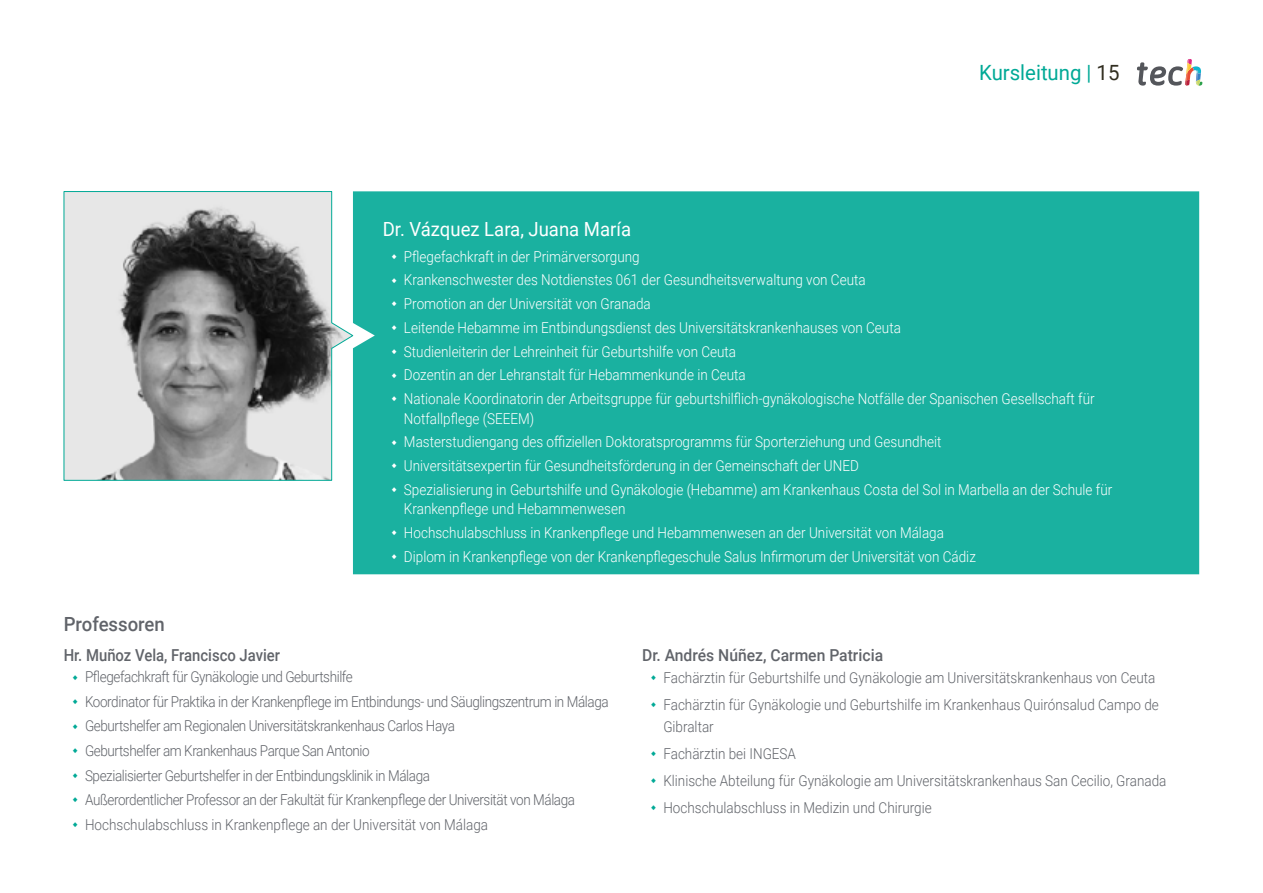
<style>
.page{position:relative;width:1263px;height:893px;background:#fff}
.page>*{position:absolute;margin:0;border:0;box-sizing:border-box;transform-origin:0 0}
.t1{font:21px "Roboto";color:#00a996}
.t2{font:19.5px "Roboto";color:#fff;scale:.95 1}
.t3{font:500 19.5px "Roboto";color:#61646a;scale:.95 1}
.t4{font:500 16.5px "Roboto";color:#61646a;scale:.95 1}
.t5{font:500 16.5px "Roboto";color:#61646a;scale:.9 1}
.t6{font:300 15px/23.7px "Roboto";color:#fff;scale:.9 1}
.t7{font:300 15px/24.6px "Roboto";letter-spacing:-.03em;color:#61646a;scale:.9 1}
.t8{font:300 15px/26.7px "Roboto";color:#61646a;scale:.9 1}
.s1{color:#312e20}
</style>
<div class="page">
<svg style="left:1137px;top:59px;width:65px;height:27px"></svg>
<div style="left:353px;top:191px;width:846px;height:383px;background:#1ab1a0"></div>
<svg style="left:64px;top:191px;width:289px;height:290px;background:#a6a9a8"></svg>
<svg style="left:392px;top:254px;width:5px;height:5px"></svg>
<svg style="left:392px;top:278px;width:5px;height:5px"></svg>
<svg style="left:392px;top:301px;width:5px;height:5px"></svg>
<svg style="left:392px;top:325px;width:5px;height:5px"></svg>
<svg style="left:392px;top:349px;width:5px;height:5px"></svg>
<svg style="left:392px;top:373px;width:5px;height:5px"></svg>
<svg style="left:392px;top:396px;width:5px;height:5px"></svg>
<svg style="left:392px;top:440px;width:5px;height:5px"></svg>
<svg style="left:392px;top:463px;width:5px;height:5px"></svg>
<svg style="left:392px;top:487px;width:5px;height:5px"></svg>
<svg style="left:392px;top:530px;width:5px;height:5px"></svg>
<svg style="left:392px;top:554px;width:5px;height:5px"></svg>
<h1 class="t1" style="left:979px;top:57px;width:142px">Kursleitung | <span class="s1">15</span></h1>
<h2 class="t2" style="left:383px;top:215px;width:263px">Dr. Vázquez Lara, Juana María</h2>
<p class="t6" style="left:404px;top:244px;width:769px">Pflegefachkraft in der Primärversorgung<br>Krankenschwester des Notdienstes 061 der Gesundheitsverwaltung von Ceuta<br>Promotion an der Universität von Granada<br>Leitende Hebamme im Entbindungsdienst des Universitätskrankenhauses von Ceuta<br>Studienleiterin der Lehreinheit für Geburtshilfe von Ceuta<br>Dozentin an der Lehranstalt für Hebammenkunde in Ceuta<br>Nationale Koordinatorin der Arbeitsgruppe für geburtshilflich-gynäkologische Notfälle der Spanischen Gesellschaft für</p>
<p class="t6" style="left:404px;top:406px;width:788px">Notfallpflege (SEEEM)<br>Masterstudiengang des offiziellen Doktoratsprogramms für Sporterziehung und Gesundheit<br>Universitätsexpertin für Gesundheitsförderung in der Gemeinschaft der UNED<br>Spezialisierung in Geburtshilfe und Gynäkologie (Hebamme) am Krankenhaus Costa del Sol in Marbella an der Schule für</p>
<p class="t6" style="left:404px;top:497px;width:637px">Krankenpflege und Hebammenwesen<br>Hochschulabschluss in Krankenpflege und Hebammenwesen an der Universität von Málaga<br>Diplom in Krankenpflege von der Krankenpflegeschule Salus Infirmorum der Universität von Cádiz</p>
<h2 class="t3" style="left:64px;top:611px;width:108px">Professoren</h2>
<p class="t5" style="left:64px;top:643px;width:242px">Hr. Muñoz Vela, Francisco Javier</p>
<p class="t7" style="left:85px;top:664px;width:583px">Pflegefachkraft für Gynäkologie und Geburtshilfe<br>Koordinator für Praktika in der Krankenpflege im Entbindungs- und Säuglingszentrum in Málaga Geburtshelfer am Regionalen Universitätskrankenhaus Carlos Haya<br>Geburtshelfer am Krankenhaus Parque San Antonio<br>Spezialisierter Geburtshelfer in der Entbindungsklinik in Málaga<br>Außerordentlicher Professor an der Fakultät für Krankenpflege der Universität von Málaga Hochschulabschluss in Krankenpflege an der Universität von Málaga</p>
<p class="t4" style="left:642px;top:643px;width:255px">Dr. Andrés Núñez, Carmen Patricia</p>
<p class="t8" style="left:663px;top:664px;width:552px">Fachärztin für Geburtshilfe und Gynäkologie am Universitätskrankenhaus von Ceuta<br>Fachärztin für Gynäkologie und Geburtshilfe im Krankenhaus Quirónsalud Campo de</p>
<p class="t8" style="left:663px;top:713px;width:560px">Gibraltar<br>Fachärztin bei INGESA<br>Klinische Abteilung für Gynäkologie am Universitätskrankenhaus San Cecilio, Granada Hochschulabschluss in Medizin und Chirurgie</p>
</div>
